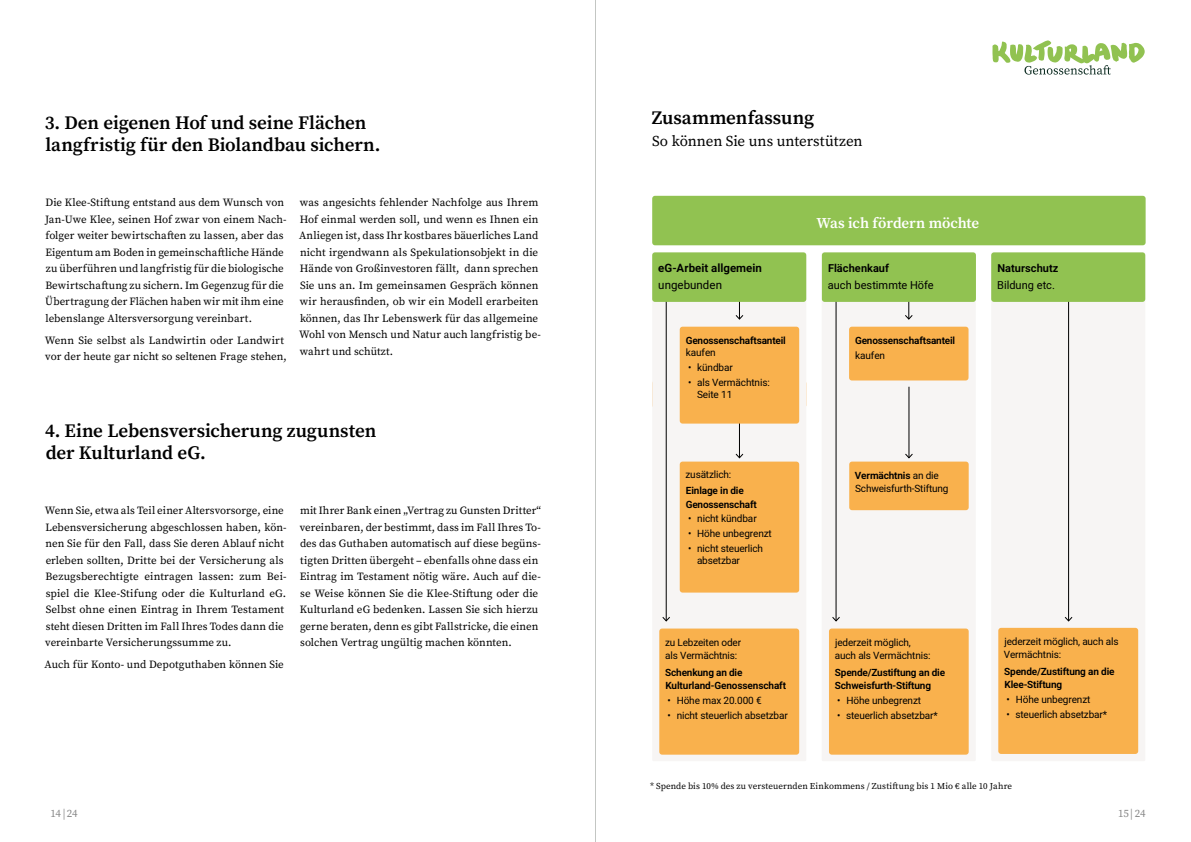
<style>
.page{position:relative;width:1191px;height:842px;background:#fff}
.page>*{position:absolute;margin:0;border:0;box-sizing:border-box;transform-origin:0 0}
.t1{font:600 19px/22px "Source Serif Pro";letter-spacing:-.005em;color:#000}
.t2{font:15px "Source Serif Pro";letter-spacing:-.005em;color:#000}
.t3{font:600 15px "Source Serif Pro";letter-spacing:-.01em;color:#fff}
.t4{font:600 11.5px "Heebo";letter-spacing:.005em;color:#000}
.t5{font:11.5px "Heebo";letter-spacing:.005em;color:#000}
.t6{font:11px/16.5px "Source Serif Pro";letter-spacing:.005em;color:#000}
.t7{font:11px "Heebo";letter-spacing:.005em;color:#000}
.t8{font:600 11px "Heebo";letter-spacing:.005em;color:#000}
.t9{font:11px "Source Serif Pro";letter-spacing:-.025em;color:#878787}
.t10{font:10px/13.5px "Heebo";letter-spacing:-.015em;color:#000}
.t11{font:600 10px/13.5px "Heebo";letter-spacing:-.015em;color:#000}
.t12{font:9px "Source Serif Pro";letter-spacing:.01em;color:#000}
.s1{font-weight:600}
</style>
<div class="page">
<svg style="left:992px;top:40px;width:152px;height:35px"></svg>
<div style="left:652px;top:252px;width:154px;height:509px;background:#f7f5f4"></div>
<div style="left:821px;top:252px;width:154px;height:509px;background:#f7f5f4"></div>
<div style="left:991px;top:252px;width:154px;height:509px;background:#f7f5f4"></div>
<hr style="left:739px;top:387px;width:1px;height:71px;background:#000">
<svg style="left:735px;top:453px;width:9px;height:6px"></svg>
<hr style="left:908px;top:387px;width:1px;height:71px;background:#000">
<svg style="left:905px;top:453px;width:8px;height:6px"></svg>
<svg style="left:735px;top:302px;width:9px;height:18px"></svg>
<svg style="left:905px;top:302px;width:8px;height:18px"></svg>
<hr style="left:666px;top:274px;width:1px;height:347px;background:#000">
<svg style="left:662px;top:616px;width:8px;height:6px"></svg>
<hr style="left:835px;top:274px;width:1px;height:347px;background:#000">
<svg style="left:832px;top:616px;width:8px;height:6px"></svg>
<hr style="left:1068px;top:274px;width:1px;height:347px;background:#000">
<svg style="left:1064px;top:616px;width:9px;height:6px"></svg>
<div style="left:679px;top:327px;width:120px;height:97px;background:#f9b14d;border-radius:3px"></div>
<div style="left:679px;top:462px;width:120px;height:131px;background:#f9b14d;border-radius:3px"></div>
<div style="left:849px;top:462px;width:119px;height:48px;background:#f9b14d;border-radius:3px"></div>
<div style="left:659px;top:628px;width:140px;height:127px;background:#f9b14d;border-radius:3px"></div>
<div style="left:829px;top:628px;width:139px;height:127px;background:#f9b14d;border-radius:3px"></div>
<div style="left:998px;top:628px;width:140px;height:126px;background:#f9b14d;border-radius:3px"></div>
<div style="left:652px;top:252px;width:154px;height:50px;background:#91c251;border-radius:3px"></div>
<div style="left:822px;top:252px;width:154px;height:50px;background:#91c251;border-radius:3px"></div>
<div style="left:991px;top:252px;width:154px;height:50px;background:#91c251;border-radius:3px"></div>
<div style="left:849px;top:327px;width:119px;height:53px;background:#f9b14d;border-radius:3px"></div>
<div style="left:652px;top:196px;width:493px;height:49px;background:#91c251;border-radius:3px"></div>
<hr style="left:595px;top:0;width:1px;height:842px;background:#c3c6c3">
<h1 class="t1" style="left:45px;top:112px;width:337px">3. Den eigenen Hof und seine Flächen langfristig für den Biolandbau sichern.</h1>
<p class="t6" style="left:45px;top:194px;width:243px">Die Klee-Stiftung entstand aus dem Wunsch von Jan-Uwe Klee, seinen Hof zwar von einem Nach&shy;folger weiter bewirtschaften zu lassen, aber das Eigentum am Boden in gemeinschaftliche Hände zu überführen und langfristig für die biologische Bewirtschaftung zu sichern. Im Gegenzug für die Übertragung der Flächen haben wir mit ihm eine lebenslange Altersversorgung vereinbart.</p>
<p class="t6" style="left:45px;top:332px;width:243px">Wenn Sie selbst als Landwirtin oder Landwirt vor der heute gar nicht so seltenen Frage stehen,</p>
<p class="t6" style="left:299px;top:194px;width:243px">was angesichts fehlender Nachfolge aus Ihrem Hof einmal werden soll, und wenn es Ihnen ein Anliegen ist, dass Ihr kostbares bäuerliches Land nicht irgendwann als Spekulationsobjekt in die Hände von Großinvestoren fällt, dann sprechen Sie uns an. Im gemeinsamen Gespräch können wir herausfinden, ob wir ein Modell erarbeiten können, das Ihr Lebenswerk für das allgemeine Wohl von Mensch und Natur auch langfristig be&shy;wahrt und schützt.</p>
<h1 class="t1" style="left:45px;top:420px;width:333px">4. Eine Lebensversicherung zugunsten der Kulturland eG.</h1>
<p class="t6" style="left:45px;top:502px;width:243px">Wenn Sie, etwa als Teil einer Altersvorsorge, eine Lebensversicherung abgeschlossen haben, kön&shy;nen Sie für den Fall, dass Sie deren Ablauf nicht erleben sollten, Dritte bei der Versicherung als Bezugsberechtigte eintragen lassen: zum Bei&shy;spiel die Klee-Stifung oder die Kulturland eG.<br>Selbst ohne einen Eintrag in Ihrem Testament steht diesen Dritten im Fall Ihres Todes dann die vereinbarte Versicherungssumme zu.</p>
<p class="t6" style="left:45px;top:656px;width:241px">Auch für Konto- und Depotguthaben können Sie</p>
<p class="t6" style="left:300px;top:502px;width:243px">mit Ihrer Bank einen „Vertrag zu Gunsten Dritter“ vereinbaren, der bestimmt, dass im Fall Ihres To&shy;des das Guthaben automatisch auf diese begüns&shy;tigten Dritten übergeht – ebenfalls ohne dass ein Eintrag im Testament nötig wäre. Auch auf die&shy;se Weise können Sie die Klee-Stiftung oder die Kulturland eG bedenken. Lassen Sie sich hierzu gerne beraten, denn es gibt Fallstricke, die einen solchen Vertrag ungültig machen könnten.</p>
<h1 class="t1" style="left:652px;top:106px;width:164px">Zusammenfassung</h1>
<h2 class="t2" style="left:652px;top:131px;width:212px">So können Sie uns unterstützen</h2>
<p class="t4" style="left:658px;top:260px;width:105px">eG-Arbeit allgemein</p>
<p class="t5" style="left:658px;top:276px;width:65px">ungebunden</p>
<p class="t11" style="left:685px;top:333px;width:102px">Genossenschaftsanteil</p>
<p class="t10" style="left:686px;top:345px;width:31px">kaufen</p>
<p class="t10" style="left:688px;top:360px;width:46px">• kündbar</p>
<p class="t10" style="left:697px;top:376px;width:74px;line-height:12px;text-indent:-9px">• als Vermächtnis:<br>Seite 11</p>
<p class="t10" style="left:685px;top:467px;width:47px">zusätzlich:</p>
<p class="t11" style="left:685px;top:484px;width:73px">Einlage in die<br>Genossenschaft</p>
<p class="t10" style="left:688px;top:512px;width:70px">• nicht kündbar</p>
<p class="t10" style="left:688px;top:527px;width:85px">• Höhe unbegrenzt</p>
<p class="t10" style="left:697px;top:542px;width:68px;line-height:12px;text-indent:-9px">• nicht steuerlich absetzbar</p>
<h2 class="t3" style="left:816px;top:213px;width:164px">Was ich fördern möchte</h2>
<p class="t8" style="left:828px;top:261px;width:63px">Flächenkauf</p>
<p class="t7" style="left:827px;top:277px;width:107px">auch bestimmte Höfe</p>
<p class="t11" style="left:855px;top:333px;width:102px">Genossenschaftsanteil</p>
<p class="t10" style="left:855px;top:348px;width:31px">kaufen</p>
<p class="t8" style="left:997px;top:261px;width:63px">Naturschutz</p>
<p class="t7" style="left:997px;top:277px;width:59px">Bildung etc.</p>
<p class="t10" style="left:855px;top:468px;width:95px"><span class="s1">Vermächtnis</span> an die<br>Schweisfurth-Stiftung</p>
<p class="t10" style="left:665px;top:635px;width:78px">zu Lebzeiten oder als Vermächtnis:</p>
<p class="t11" style="left:665px;top:665px;width:122px">Schenkung an die<br>Kulturland-Genossenschaft</p>
<p class="t10" style="left:667px;top:693px;width:96px">• Höhe max 20.000 €</p>
<p class="t10" style="left:667px;top:708px;width:122px">• nicht steuerlich absetzbar</p>
<p class="t10" style="left:835px;top:635px;width:97px">jederzeit möglich, auch als Vermächtnis:</p>
<p class="t11" style="left:835px;top:665px;width:112px">Spende/Zustiftung an die<br>Schweisfurth-Stiftung</p>
<p class="t10" style="left:837px;top:693px;width:85px">• Höhe unbegrenzt</p>
<p class="t10" style="left:837px;top:708px;width:102px">• steuerlich absetzbar*</p>
<p class="t10" style="left:1004px;top:635px;width:116px">jederzeit möglich, auch als<br>Vermächtnis:</p>
<p class="t11" style="left:1004px;top:664px;width:112px">Spende/Zustiftung an die<br>Klee-Stiftung</p>
<p class="t10" style="left:1006px;top:693px;width:85px">• Höhe unbegrenzt</p>
<p class="t10" style="left:1006px;top:708px;width:102px">• steuerlich absetzbar*</p>
<p class="t12" style="left:650px;top:780px;width:363px">* Spende bis 10% des zu versteuernden Einkommens / Zustiftung bis 1 Mio € alle 10 Jahre</p>
<p class="t9" style="left:50px;top:806px;width:29px">14 |24</p>
<p class="t9" style="left:1118px;top:806px;width:29px">15|24</p>
</div>
